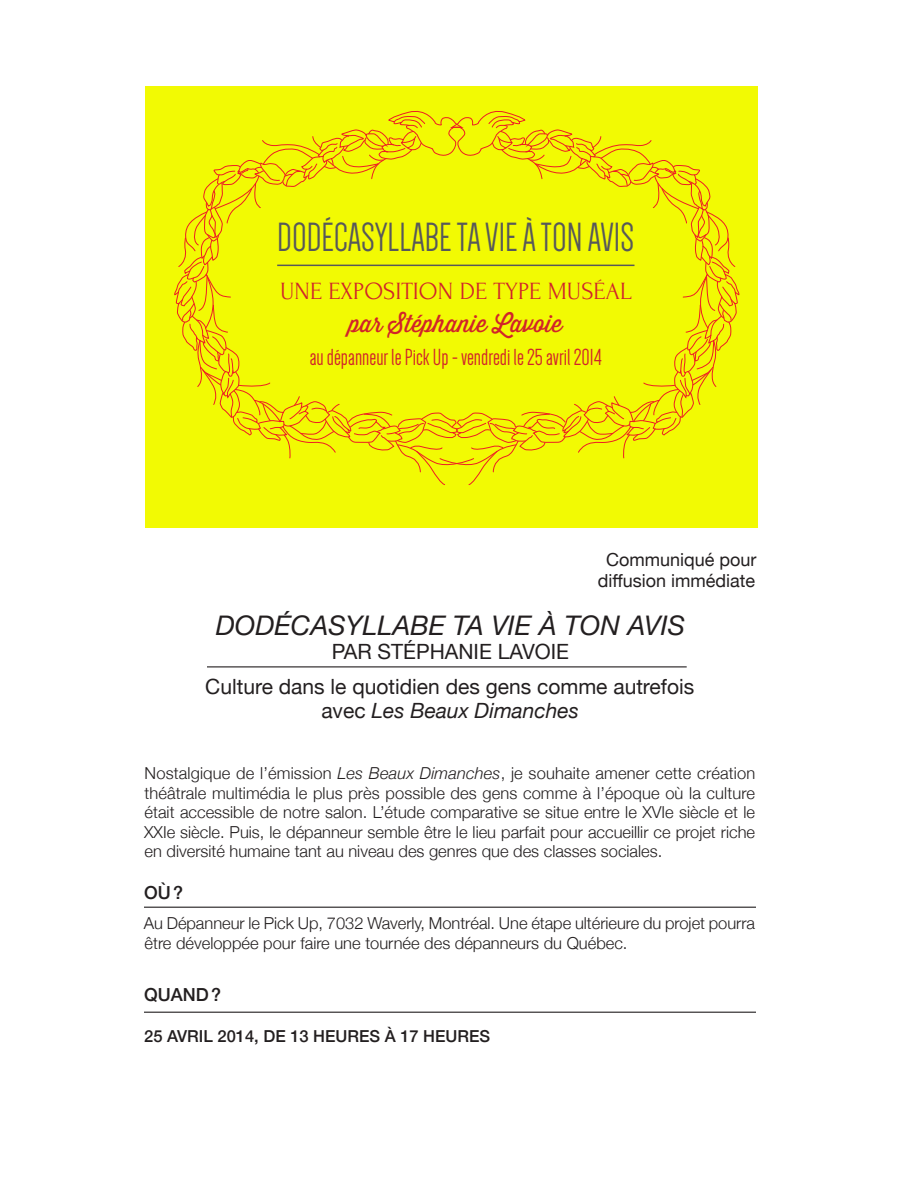
<style>
.page{position:relative;width:918px;height:1188px;background:#fff}
.page>*{position:absolute;margin:0;border:0;box-sizing:border-box;transform-origin:0 0}
.t1{font:42px "Dense";color:#57585a}
.t2{font:italic 27px "Helvetica Neue";color:#231f20}
.t3{font:24.75px "Forum";color:#d1232a}
.t4{font:24px "Dense";color:#d1232a}
.t5{font:24px "Thirsty Script";color:#d1232a}
.t6{font:21px/24px "Helvetica Neue";color:#231f20;text-align:center}
.t7{font:18px/21px "Helvetica Neue";color:#231f20;text-align:center}
.sous_titre{font:500 18px "Helvetica Neue";color:#231f20}
.texte{font:300 16.5px/19.5px "Helvetica Neue";color:#231f20;text-align:justify}
.texte-2{font:500 16.5px "Helvetica Neue";color:#231f20}
.s1{font-style:italic}
</style>
<div class="page">
<div style="left:146px;top:86px;width:612px;height:442px;background:#f2fa03"></div>
<svg style="left:174px;top:110px;width:566px;height:375px"></svg>
<hr style="left:277px;top:265px;width:357px;height:1px;background:#57585a">
<hr style="left:144px;top:907px;width:612px;height:1px;background:#231f20">
<hr style="left:144px;top:1012px;width:612px;height:1px;background:#231f20">
<hr style="left:207px;top:666px;width:480px;height:1px;background:#231f20">
<p class="t1" style="left:277px;top:217px;width:358px">DODÉCASYLLABE TA VIE À TON AVIS</p>
<p class="t3" style="left:280px;top:278px;width:353px">UNE EXPOSITION DE TYPE MUSÉAL</p>
<p class="t5" style="left:349px;top:306px;width:215px">par Stéphanie Lavoie</p>
<p class="t4" style="left:310px;top:345px;width:294px">au dépanneur le Pick Up - vendredi le 25 avril 2014</p>
<p class="t7" style="left:598px;top:550px;width:160px">Communiqué pour diffusion immédiate</p>
<p class="t2" style="left:216px;top:606px;width:471px">DODÉCASYLLABE TA VIE À TON AVIS</p>
<p class="t6" style="left:332px;top:641px;width:239px">PAR STÉPHANIE LAVOIE</p>
<p class="t6" style="left:205px;top:675px;width:490px">Culture dans le quotidien des gens comme autrefois avec <span class="s1">Les Beaux Dimanches</span></p>
<p class="texte" style="left:144px;top:763px;width:613px">Nostalgique de l’émission <span class="s1">Les Beaux Dimanches</span>, je souhaite amener cette création théâtrale multimédia le plus près possible des gens comme à l’époque où la culture était accessible de notre salon. L’étude comparative se situe entre le XVIe siècle et le XXIe siècle. Puis, le dépanneur semble être le lieu parfait pour accueillir ce projet riche en diversité humaine tant au niveau des genres que des classes sociales.</p>
<p class="sous_titre" style="left:144px;top:878px;width:40px">OÙ?</p>
<p class="texte" style="left:144px;top:913px;width:613px">Au Dépanneur le Pick Up, 7032 Waverly, Montréal. Une étape ultérieure du projet pourra être développée pour faire une tournée des dépanneurs du Québec.</p>
<p class="sous_titre" style="left:144px;top:980px;width:78px">QUAND?</p>
<p class="texte-2" style="left:144px;top:1022px;width:347px">25 AVRIL 2014, DE 13 HEURES À 17 HEURES</p>
</div>
